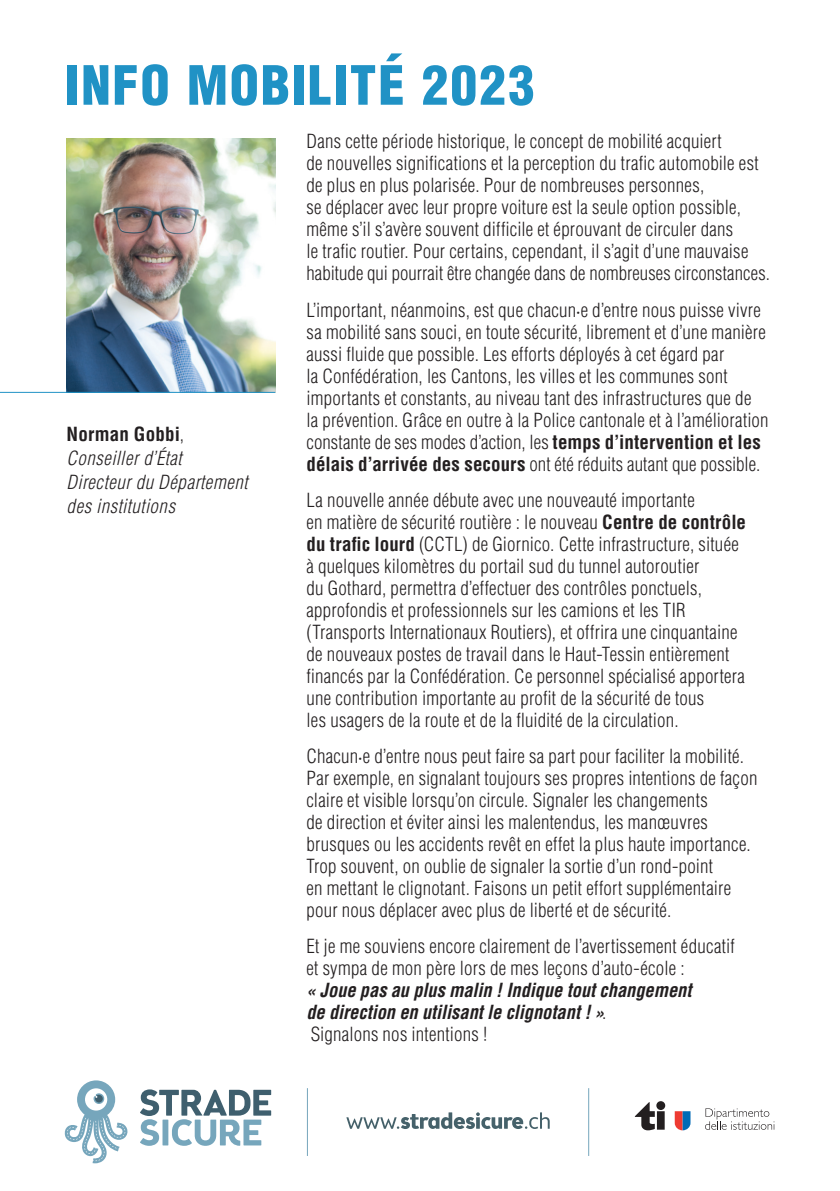
<style>
.page{position:relative;width:840px;height:1191px;background:#fff}
.page>*{position:absolute;margin:0;border:0;box-sizing:border-box;transform-origin:0 0}
.t1{font:900 condensed 52.8px "Helvetica LT";letter-spacing:.035em;color:#2092c5}
.t2{font:300 condensed 19px/22px "Helvetica LT";letter-spacing:.015em;color:#231f20}
.t3{font:italic 700 condensed 19px "Helvetica LT";letter-spacing:-.005em;color:#231f20}
.t4{font:italic 300 condensed 19px "Helvetica LT";letter-spacing:.03em;color:#231f20}
.t5{font:700 condensed 19px "Helvetica LT";letter-spacing:.01em;color:#231f20}
.s1{font-weight:300}
.s2{font-size:6px}
.s3{font-weight:700}
.s4{font-weight:300;font-style:normal}
</style>
<div class="page">
<img style="left:67px;top:139px;width:208px;height:253px">
<hr style="left:0;top:392px;width:275px;height:1px;background:#2092c5">
<svg style="left:140px;top:1089px;width:131px;height:56px"></svg>
<svg style="left:64px;top:1080px;width:64px;height:83px"></svg>
<svg style="left:346px;top:1112px;width:203px;height:17px"></svg>
<hr style="left:307px;top:1088px;width:1px;height:68px;background:#76a6bc">
<hr style="left:588px;top:1088px;width:1px;height:68px;background:#76a6bc">
<svg style="left:674px;top:1111px;width:16px;height:19px"></svg>
<svg style="left:634px;top:1101px;width:30px;height:29px"></svg>
<svg style="left:705px;top:1108px;width:69px;height:21px"></svg>
<p class="t1" style="left:65px;top:52px;width:471px">INFO MOBILITÉ 2023</p>
<p class="t5" style="left:66px;top:422px;width:119px">Norman Gobbi<span class="s1">,</span></p>
<p class="t4" style="left:66px;top:446px;width:117px">Conseiller d’État</p>
<p class="t4" style="left:66px;top:470px;width:183px">Directeur du Département</p>
<p class="t4" style="left:66px;top:494px;width:110px">des institutions</p>
<p class="t2" style="left:306px;top:130px;width:416px">Dans cette période historique, le concept de mobilité acquiert</p>
<p class="t2" style="left:306px;top:152px;width:453px">de nouvelles significations et la perception du trafic automobile est de plus en plus polarisée. Pour de nombreuses personnes,</p>
<p class="t2" style="left:306px;top:196px;width:436px">se déplacer avec leur propre voiture est la seule option possible, même s’il s’avère souvent difficile et éprouvant de circuler dans</p>
<p class="t2" style="left:306px;top:240px;width:464px">le trafic routier. Pour certains, cependant, il s’agit d’une mauvaise habitude qui pourrait être changée dans de nombreuses circonstances.</p>
<p class="t2" style="left:306px;top:298px;width:460px">L’important, néanmoins, est que chacun<span class="s2">•</span>e d’entre nous puisse vivre sa mobilité sans souci, en toute sécurité, librement et d’une manière aussi fluide que possible. Les efforts déployés à cet égard par</p>
<p class="t2" style="left:306px;top:364px;width:422px">la Confédération, les Cantons, les villes et les communes sont</p>
<p class="t2" style="left:306px;top:386px;width:446px">importants et constants, au niveau tant des infrastructures que de</p>
<p class="t2" style="left:306px;top:408px;width:463px">la prévention. Grâce en outre à la Police cantonale et à l’amélioration constante de ses modes d’action, les <span class="s3">temps d’intervention et les délais d’arrivée des secours</span> ont été réduits autant que possible.</p>
<p class="t2" style="left:306px;top:488px;width:389px">La nouvelle année débute avec une nouveauté importante</p>
<p class="t2" style="left:306px;top:510px;width:441px">en matière de sécurité routière : le nouveau <span class="s3">Centre de contrôle</span></p>
<p class="t2" style="left:306px;top:532px;width:434px"><span class="s3">du trafic lourd</span> (CCTL) de Giornico. Cette infrastructure, située</p>
<p class="t2" style="left:306px;top:554px;width:394px">à quelques kilomètres du portail sud du tunnel autoroutier</p>
<p class="t2" style="left:306px;top:576px;width:397px">du Gothard, permettra d’effectuer des contrôles ponctuels,</p>
<p class="t2" style="left:306px;top:598px;width:380px">approfondis et professionnels sur les camions et les TIR</p>
<p class="t2" style="left:306px;top:620px;width:432px">(Transports Internationaux Routiers), et offrira une cinquantaine</p>
<p class="t2" style="left:306px;top:642px;width:424px">de nouveaux postes de travail dans le Haut-Tessin entièrement</p>
<p class="t2" style="left:306px;top:664px;width:439px">financés par la Confédération. Ce personnel spécialisé apportera une contribution importante au profit de la sécurité de tous</p>
<p class="t2" style="left:306px;top:708px;width:373px">les usagers de la route et de la fluidité de la circulation.</p>
<p class="t2" style="left:306px;top:744px;width:438px">Chacun<span class="s2">•</span>e d’entre nous peut faire sa part pour faciliter la mobilité.</p>
<p class="t2" style="left:306px;top:766px;width:452px">Par exemple, en signalant toujours ses propres intentions de façon claire et visible lorsqu’on circule. Signaler les changements</p>
<p class="t2" style="left:306px;top:810px;width:402px">de direction et éviter ainsi les malentendus, les manœuvres</p>
<p class="t2" style="left:306px;top:832px;width:445px">brusques ou les accidents revêt en effet la plus haute importance.<br>Trop souvent, on oublie de signaler la sortie d’un rond-point</p>
<p class="t2" style="left:306px;top:876px;width:426px">en mettant le clignotant. Faisons un petit effort supplémentaire</p>
<p class="t2" style="left:306px;top:898px;width:366px">pour nous déplacer avec plus de liberté et de sécurité.</p>
<p class="t2" style="left:306px;top:934px;width:429px">Et je me souviens encore clairement de l’avertissement éducatif</p>
<p class="t2" style="left:306px;top:956px;width:379px">et sympa de mon père lors de mes leçons d’auto-école :</p>
<p class="t3" style="left:306px;top:978px;width:386px">« Joue pas au plus malin ! Indique tout changement</p>
<p class="t3" style="left:306px;top:1000px;width:301px">de direction en utilisant le clignotant ! »<span class="s4">.</span></p>
<p class="t2" style="left:310px;top:1022px;width:178px">Signalons nos intentions !</p>
</div>
